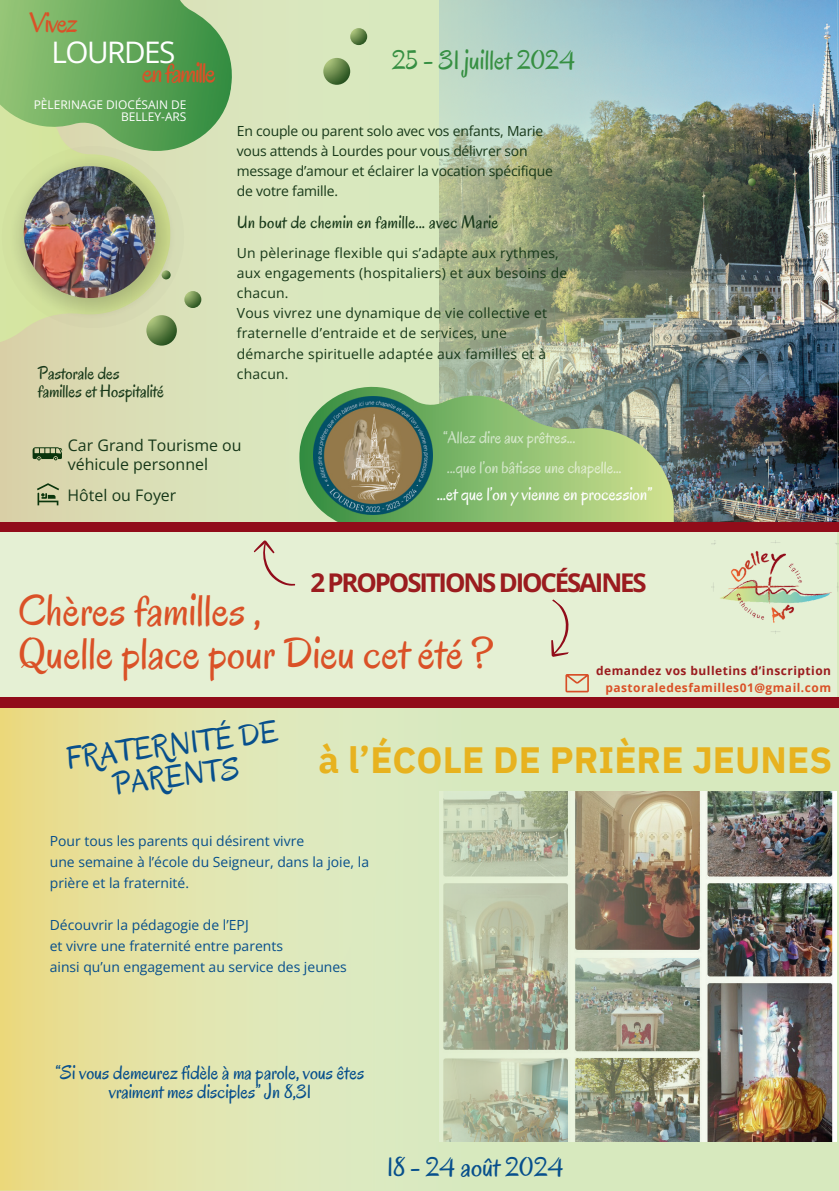
<style>
.page{position:relative;width:839px;height:1191px;background:#fff}
.page>*{position:absolute;margin:0;border:0;box-sizing:border-box;transform-origin:0 0}
.t1{font:45px/42.8px "Oregano";color:#da5127}
.t2{font:700 36.6px "IBM Plex Sans";color:#e7b21f}
.t3{font:31.8px/31.4px "Oregano";color:#074f8c;text-align:center}
.t4{font:29.6px "Open Sans";letter-spacing:-.05em;color:#fff}
.t5{font:28.2px "Oregano";letter-spacing:-.05em;color:#da5127}
.t6{font:27.8px "Oregano";color:#368f42}
.t7{font:27.8px "Oregano";color:#074f8c}
.t8{font:700 25.8px "Open Sans";letter-spacing:-.085em;color:#9b1c1f}
.t9{font:20px/19.4px "Oregano";color:#074f8c;text-align:center}
.t10{font:18.4px "Oregano";color:#fff}
.t11{font:18.2px "Oregano";letter-spacing:.015em;color:#173819}
.t12{font:18px/18px "Oregano";color:#173819}
.t13{font:17.2px "Oregano";color:#fff}
.t14{font:16px/18.6px "Open Sans";color:#173819}
.t15{font:14px/20.2px "Open Sans";letter-spacing:.015em;color:#173819}
.t16{font:14px/21px "Open Sans";color:#074f8c}
.t17{font:14px/20.2px "Open Sans";letter-spacing:-.015em;color:#173819}
.t18{font:700 12px "Open Sans";letter-spacing:.04em;color:#9b1c1f}
.t19{font:700 12px "Open Sans";letter-spacing:.04em;color:#da5127}
.t20{font:12px/12px "Open Sans";color:#fff;text-align:right}
</style>
<div class="page">
<img style="left:440px;top:0;width:397px;height:1191px">
<div style="left:0;top:0;width:440px;height:526px;background:linear-gradient(to right,#d9d1aa,#d9eec4)"></div>
<svg style="left:0;top:707px;width:467px;height:484px;background:#e0e3ac"></svg>
<img style="left:299px;top:386px;width:374px;height:137px">
<div style="left:0;top:525px;width:836px;height:177px;background:#e5f0d4"></div>
<img style="left:0;top:154px;width:170px;height:200px">
<svg style="left:2px;top:146px;width:182px;height:182px;background:#cad59a"></svg>
<img style="left:24px;top:166px;width:132px;height:132px;border-radius:50%">
<svg style="left:748px;top:178px;width:7px;height:8px"></svg>
<img style="left:146px;top:315px;width:31px;height:31px">
<img style="left:184px;top:291px;width:17px;height:17px">
<svg style="left:162px;top:270px;width:9px;height:9px"></svg>
<svg style="left:37px;top:483px;width:22px;height:22px"></svg>
<svg style="left:33px;top:447px;width:29px;height:13px"></svg>
<img style="left:711px;top:540px;width:127px;height:93px">
<img style="left:0;top:0;width:237px;height:154px">
<img style="left:323px;top:58px;width:27px;height:27px">
<img style="left:350px;top:28px;width:17px;height:17px">
<svg style="left:565px;top:674px;width:24px;height:18px"></svg>
<img style="left:314px;top:396px;width:118px;height:119px">
<svg style="left:551px;top:599px;width:18px;height:58px"></svg>
<svg style="left:254px;top:540px;width:41px;height:46px"></svg>
<div style="left:0;top:523px;width:838px;height:9px;background:#910c1a"></div>
<div style="left:0;top:697px;width:838px;height:10px;background:#910c1a"></div>
<h3 class="t5" style="left:29px;top:5px;width:50px">Vivez</h3>
<h3 class="t4" style="left:51px;top:32px;width:125px">LOURDES</h3>
<p class="t20" style="left:34px;top:98px;width:154px">PÈLERINAGE DIOCÉSAIN DE<br>BELLEY-ARS</p>
<h3 class="t5" style="left:142px;top:54px;width:75px">en famille</h3>
<p class="t12" style="left:38px;top:365px;width:128px">Pastorale des familles et Hospitalité</p>
<h3 class="t6" style="left:391px;top:43px;width:185px">25 - 31 juillet 2024</h3>
<p class="t17" style="left:237px;top:120px;width:318px">En couple ou parent solo avec vos enfants, Marie vous attends à Lourdes pour vous délivrer son message d’amour et éclairer la vocation spécifique de votre famille.</p>
<h3 class="t11" style="left:237px;top:210px;width:263px">Un bout de chemin en famille... avec Marie</h3>
<p class="t15" style="left:237px;top:242px;width:332px">Un pèlerinage flexible qui s’adapte aux rythmes, aux engagements (hospitaliers) et aux besoins de chacun.<br>Vous vivrez une dynamique de vie collective et fraternelle d’entraide et de services, une démarche spirituelle adaptée aux familles et à chacun.</p>
<p class="t14" style="left:68px;top:436px;width:175px">Car Grand Tourisme ou véhicule personnel</p>
<p class="t14" style="left:68px;top:486px;width:110px">Hôtel ou Foyer</p>
<p class="t13" style="left:443px;top:426px;width:134px">“Allez dire aux prêtres...</p>
<h3 class="t10" style="left:437px;top:483px;width:216px">...et que l’on y vienne en procession”</h3>
<p class="t13" style="left:447px;top:457px;width:176px">...que l’on bâtisse une chapelle...</p>
<h3 class="t8" style="left:310px;top:564px;width:338px">2 PROPOSITIONS DIOCÉSAINES</h3>
<h1 class="t1" style="left:18px;top:589px;width:476px">Chères familles ,<br>Quelle place pour Dieu cet été ?</h1>
<p class="t18" style="left:596px;top:662px;width:236px">demandez vos bulletins d’inscription</p>
<p class="t19" style="left:605px;top:679px;width:227px">pastoraledesfamilles01@gmail.com</p>
<h3 class="t3" style="left:64px;top:743px;width:214px;rotate:-7deg">FRATERNITÉ DE<br>PARENTS</h3>
<p class="t16" style="left:50px;top:830px;width:321px">Pour tous les parents qui désirent vivre<br>une semaine à l’école du Seigneur, dans la joie, la prière et la fraternité.</p>
<p class="t16" style="left:50px;top:914px;width:298px">Découvrir la pédagogie de l’EPJ<br>et vivre une fraternité entre parents<br>ainsi qu’un engagement au service des jeunes</p>
<h2 class="t2" style="left:318px;top:731px;width:515px">à l’ÉCOLE DE PRIÈRE JEUNES</h2>
<h3 class="t9" style="left:55px;top:1063px;width:310px">“Si vous demeurez fidèle à ma parole, vous êtes vraiment mes disciples” Jn 8,31</h3>
<h3 class="t7" style="left:387px;top:1150px;width:178px">18 - 24 août 2024</h3>
</div>
